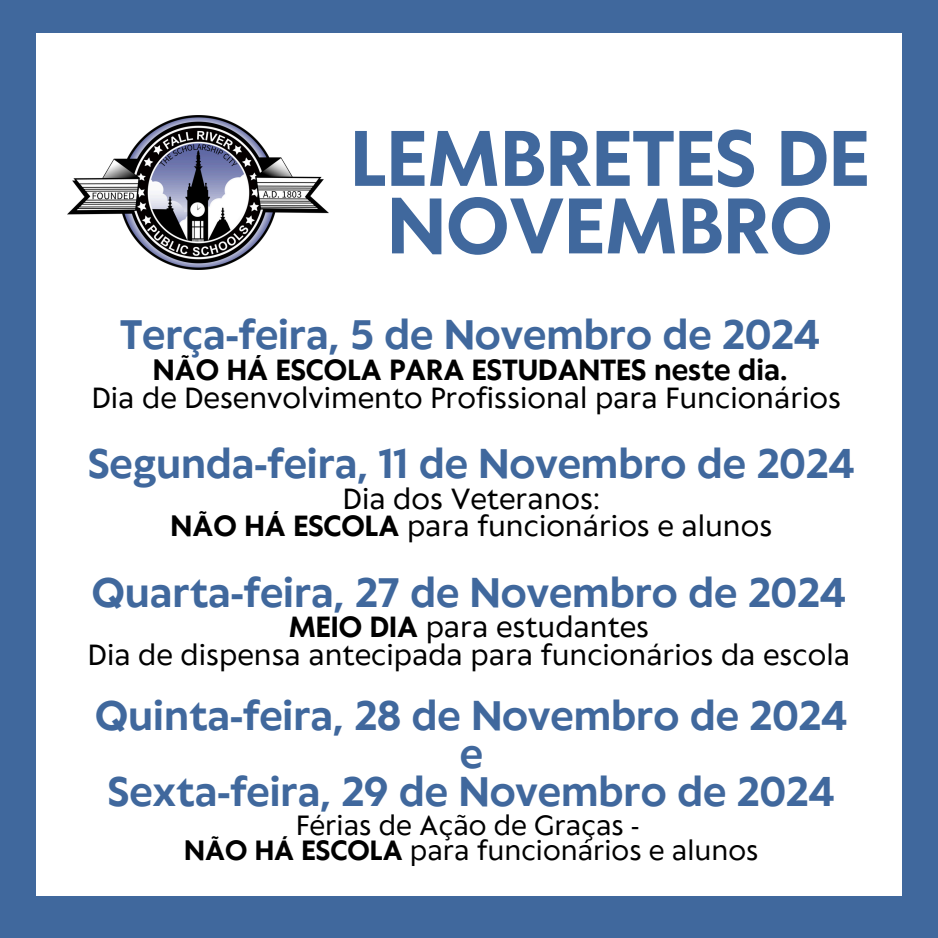
<style>
.page{position:relative;width:938px;height:938px;background:#fff}
.page>*{position:absolute;margin:0;border:0;box-sizing:border-box;transform-origin:0 0}
.t1{font:700 73.62px/67.5px "Klein Text";color:#40689d;text-align:center}
.t2{font:700 38.62px/38.5px "Klein Text";color:#40689d;text-align:center}
.t3{font:27.38px/27.2px "Klein Text";color:#000;text-align:center}
.t4{font:700 27.38px "Klein Text";color:#000}
.t5{font:26px/25.2px "Klein Text";color:#000;text-align:center}
.s1{font-weight:700}
</style>
<div class="page">
<div style="left:0;top:0;width:938px;height:937px;background:#40689d"></div>
<div style="left:36px;top:33px;width:865px;height:862px;background:#fff"></div>
<img style="left:68px;top:115px;width:260px;height:154px">
<p class="t1" style="left:350px;top:130px;width:520px">LEMBRETES DE<br>NOVEMBRO</p>
<p class="t2" style="left:120px;top:319px;width:701px">Terça-feira, 5 de Novembro de 2024</p>
<h1 class="t4" style="left:153px;top:356px;width:636px">NÃO HÁ ESCOLA PARA ESTUDANTES neste dia.</h1>
<p class="t3" style="left:92px;top:386px;width:751px">Dia de Desenvolvimento Profissional para Funcionários</p>
<p class="t2" style="left:88px;top:447px;width:768px">Segunda-feira, 11 de Novembro de 2024</p>
<p class="t3" style="left:170px;top:487px;width:603px">Dia dos Veteranos:<br><span class="s1">NÃO HÁ ESCOLA</span> para funcionários e alunos</p>
<p class="t2" style="left:92px;top:576px;width:756px">Quarta-feira, 27 de Novembro de 2024</p>
<p class="t3" style="left:289px;top:615px;width:362px"><span class="s1">MEIO DIA</span> para estudantes</p>
<p class="t3" style="left:88px;top:643px;width:763px">Dia de dispensa antecipada para funcionários da escola</p>
<h2 class="t2" style="left:95px;top:699px;width:754px">Quinta-feira, 28 de Novembro de 2024 e<br>Sexta-feira, 29 de Novembro de 2024</h2>
<h2 class="t5" style="left:184px;top:814px;width:576px">Férias de Ação de Graças -<br><span class="s1">NÃO HÁ ESCOLA</span> para funcionários e alunos</h2>
</div>
